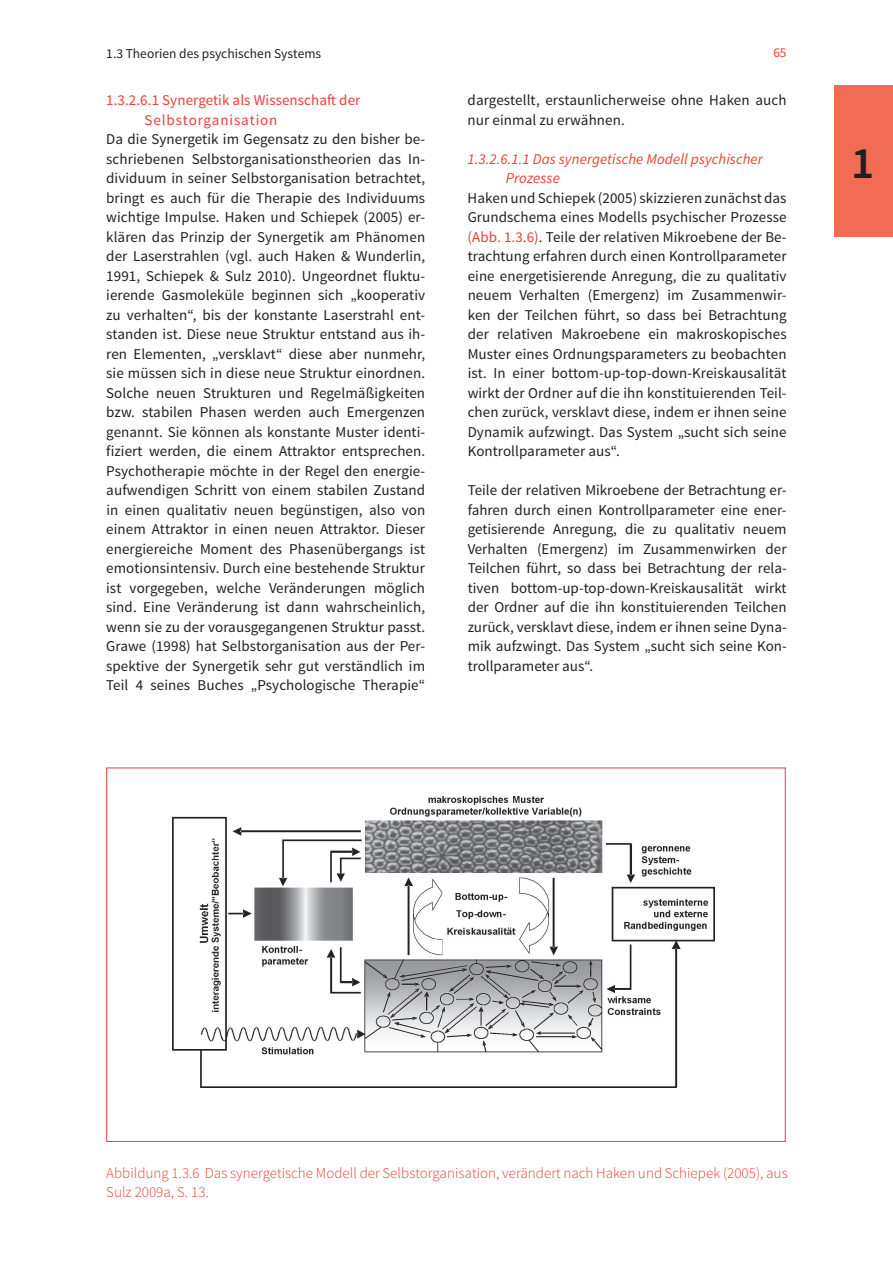
<style>
.page{position:relative;width:893px;height:1263px;background:#fff}
.page>*{position:absolute;margin:0;border:0;box-sizing:border-box;transform-origin:0 0}
.t1{font:600 45px "Source Sans Pro";color:#231f20}
.t2{font:15px/19.5px "Source Sans Pro";letter-spacing:.005em;color:#231f20;text-align:justify}
.t3{font:300 15px/19.5px "Source Sans Pro";color:#ee3e35}
.t4{font:15px/19.5px "Source Sans Pro";letter-spacing:.005em;color:#ee3e35}
.t5{font:italic 15px/19.5px "Source Sans Pro";letter-spacing:.005em;color:#ee3e35}
.t6{font:13.5px "Source Sans Pro";color:#231f20}
.t7{font:13.5px "Source Sans Pro";color:#ee3e35}
.s1{color:#ee3e35}
</style>
<div class="page">
<div style="left:835px;top:85px;width:58px;height:151px;background:#f26b54"></div>
<img style="left:173px;top:796px;width:541px;height:291px">
<p class="t6" style="left:106px;top:45px;width:216px">1.3 Theorien des psychischen Systems</p>
<p class="t7" style="left:773px;top:44px;width:15px">65</p>
<p class="t4" style="left:145px;top:91px;width:217px;text-indent:-38px">1.3.2.6.1 Synergetik als Wissenschaft der<br>Selbstorganisation</p>
<p class="t2" style="left:106px;top:130px;width:321px">Da die Synergetik im Gegensatz zu den bisher be&shy;schriebenen Selbstorganisationstheorien das In&shy;dividuum in seiner Selbstorganisation betrachtet, bringt es auch für die Therapie des Individuums wichtige Impulse. Haken und Schiepek (2005) er&shy;klären das Prinzip der Synergetik am Phänomen der Laserstrahlen (vgl. auch Haken &amp; Wunderlin, 1991, Schiepek &amp; Sulz 2010). Ungeordnet fluktu&shy;ierende Gasmoleküle beginnen sich „kooperativ zu verhalten“, bis der konstante Laserstrahl ent&shy;standen ist. Diese neue Struktur entstand aus ih&shy;ren Elementen, „versklavt“ diese aber nunmehr, sie müssen sich in diese neue Struktur einordnen.<br>Solche neuen Strukturen und Regelmäßigkeiten bzw. stabilen Phasen werden auch Emergenzen genannt. Sie können als konstante Muster identi&shy;fiziert werden, die einem Attraktor entsprechen.<br>Psychotherapie möchte in der Regel den energie&shy;aufwendigen Schritt von einem stabilen Zustand in einen qualitativ neuen begünstigen, also von einem Attraktor in einen neuen Attraktor. Dieser energiereiche Moment des Phasenübergangs ist emotionsintensiv. Durch eine bestehende Struktur ist vorgegeben, welche Veränderungen möglich sind. Eine Veränderung ist dann wahrscheinlich, wenn sie zu der vorausgegangenen Struktur passt.<br>Grawe (1998) hat Selbstorganisation aus der Per&shy;spektive der Synergetik sehr gut verständlich im Teil 4 seines Buches „Psychologische Therapie“</p>
<p class="t2" style="left:468px;top:91px;width:320px">dargestellt, erstaunlicherweise ohne Haken auch nur einmal zu erwähnen.</p>
<p class="t5" style="left:506px;top:149px;width:259px;text-indent:-38px">1.3.2.6.1.1 Das synergetische Modell psychischer<br>Prozesse</p>
<p class="t2" style="left:468px;top:188px;width:321px">Haken und Schiepek (2005) skizzieren zunächst das Grundschema eines Modells psychischer Prozesse <span class="s1">(Abb. 1.3.6)</span>. Teile der relativen Mikroebene der Be&shy;trachtung erfahren durch einen Kontrollparameter eine energetisierende Anregung, die zu qualitativ neuem Verhalten (Emergenz) im Zusammenwir&shy;ken der Teilchen führt, so dass bei Betrachtung der relativen Makroebene ein makroskopisches Muster eines Ordnungsparameters zu beobachten ist. In einer bottom-up-top-down-Kreiskausalität wirkt der Ordner auf die ihn konstituierenden Teil&shy;chen zurück, versklavt diese, indem er ihnen seine Dynamik aufzwingt. Das System „sucht sich seine Kontrollparameter aus“.</p>
<p class="t2" style="left:468px;top:481px;width:320px">Teile der relativen Mikroebene der Betrachtung er&shy;fahren durch einen Kontrollparameter eine ener&shy;getisierende Anregung, die zu qualitativ neuem Verhalten (Emergenz) im Zusammenwirken der Teilchen führt, so dass bei Betrachtung der rela&shy;tiven bottom-up-top-down-Kreiskausalität wirkt der Ordner auf die ihn konstituierenden Teilchen zurück, versklavt diese, indem er ihnen seine Dyna&shy;mik aufzwingt. Das System „sucht sich seine Kon&shy;trollparameter aus“.</p>
<h1 class="t1" style="left:851px;top:135px;width:25px">1</h1>
<p class="t3" style="left:106px;top:1163px;width:683px">Abbildung 1.3.6 Das synergetische Modell der Selbstorganisation, verändert nach Haken und Schiepek (2005), aus<br>Sulz 2009a, S. 13.</p>
</div>
